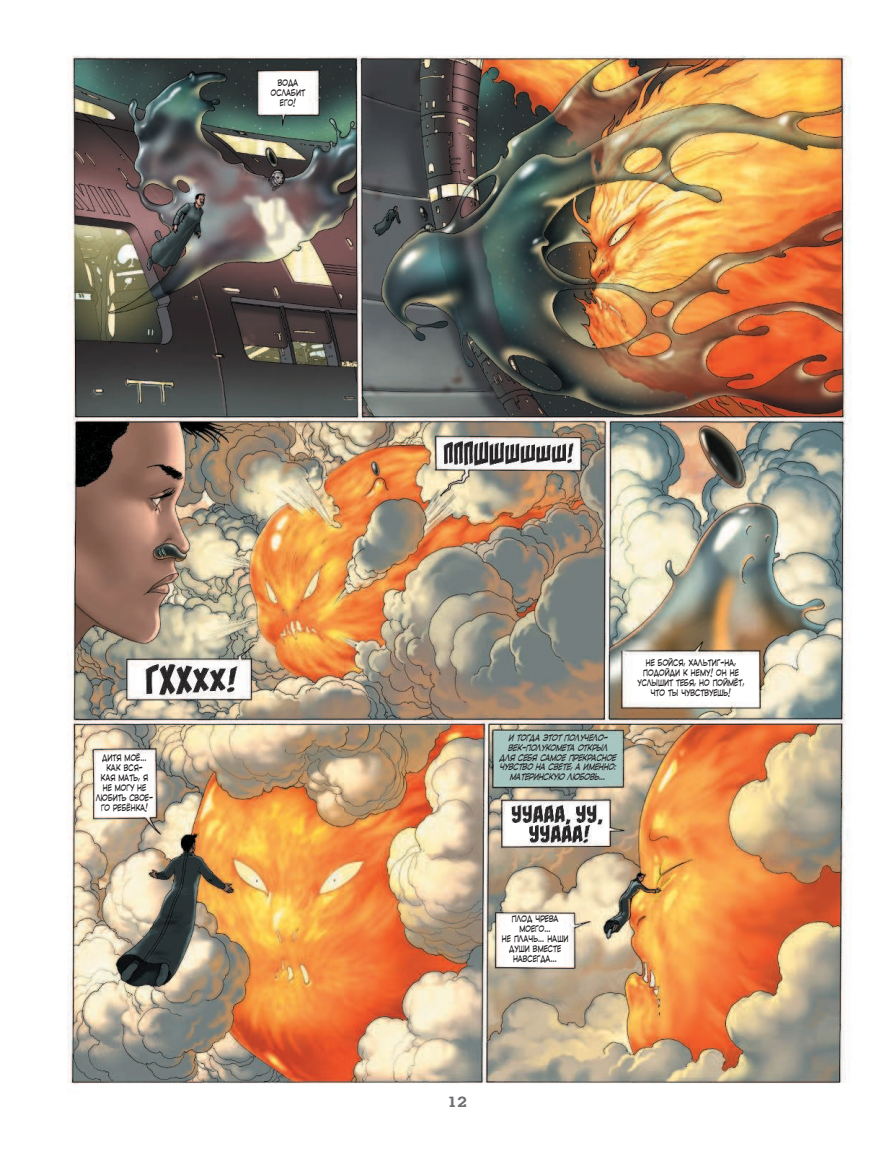
<style>
.page{position:relative;width:893px;height:1149px;background:#fff}
.page>*{position:absolute;margin:0;border:0;box-sizing:border-box;transform-origin:0 0}
.t1{font:600 14.4px "Lubalin Graph";color:#6d6e71;scale:1.2 1}
.t2{font:8.55px/9.9px "v C Ccomicrazy Doubled";color:#231f20;text-align:center;scale:.75 1}
.t3{font:italic 8.55px/9.9px "v C Ccomicrazy Doubled";color:#231f20;text-align:center;scale:.75 1}
</style>
<div class="page">
<img style="left:67px;top:55px;width:785px;height:1030px">
<p class="t2" style="left:271px;top:78px;width:47px">Вода ослабит его!</p>
<p class="t2" style="left:96px;top:753px;width:77px">Дитя моё…<br>Как вся-<br>кая мать, я не могу не любить свое&shy;го ребёнка!</p>
<p class="t3" style="left:499px;top:732px;width:162px">Итогдаэтотполучело&shy;век-полукометаоткрыл длясебясамоепрекрасное чувство насвете,аименно: материнскую любовь…</p>
<p class="t2" style="left:638px;top:658px;width:144px">Не бойся, Хальтиг-На, подойди к нему! Он не услышит тебя, но поймёт, что ты чувствуешь!</p>
<p class="t2" style="left:502px;top:914px;width:90px">Плод чрева моего…<br>Не плачь… Наши души вместе навсегда…</p>
<h1 class="t1" style="left:447px;top:1093px;width:18px">12</h1>
</div>
